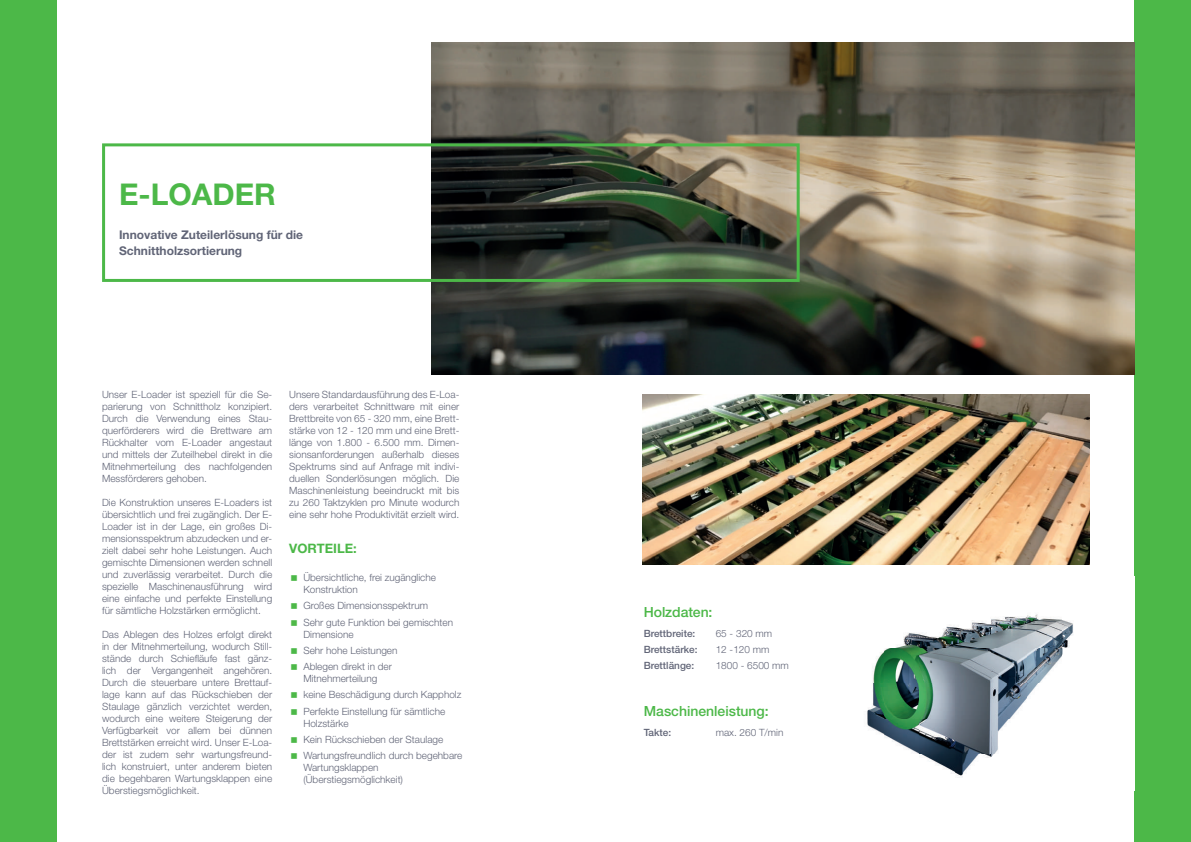
<style>
.page{position:relative;width:1191px;height:842px;background:#fff}
.page>*{position:absolute;margin:0;border:0;box-sizing:border-box;transform-origin:0 0}
.t1{font:700 30px "Helvetica Neue LT Pro";color:#4cb848}
.t2{font:500 14px "Helvetica Neue LT Std";color:#4cb848}
.t3{font:700 13px "Helvetica Neue LT Pro";color:#4cb848}
.t4{font:700 12px/16px "Helvetica Neue LT Pro";color:#616577}
.t5{font:300 10px/12px "Helvetica Neue LT Pro";color:#616577}
.t6{font:500 10px "Helvetica Neue LT Pro";color:#616577}
</style>
<div class="page">
<div style="left:0;top:0;width:57px;height:842px;background:#4cb848"></div>
<div style="left:1134px;top:0;width:57px;height:842px;background:#4cb848"></div>
<img style="left:431px;top:43px;width:703px;height:331px">
<div style="left:102px;top:143px;width:697px;height:139px;border:3px solid #4cb848"></div>
<img style="left:867px;top:614px;width:206px;height:164px">
<img style="left:643px;top:394px;width:446px;height:170px">
<h1 class="t1" style="left:119px;top:175px;width:158px">E-LOADER</h1>
<p class="t4" style="left:119px;top:226px;width:185px">Innovative Zuteilerlösung für die<br>Schnittholzsortierung</p>
<p class="t5" style="left:102px;top:389px;width:172px;text-align:justify">Unser E-Loader ist speziell für die Se&shy;parierung von Schnittholz konzipiert.<br>Durch die Verwendung eines Stau&shy;querförderers wird die Brettware am Rückhalter vom E-Loader angestaut und mittels der Zuteilhebel direkt in die Mitnehmerteilung des nachfolgenden Messförderers gehoben.</p>
<p class="t5" style="left:102px;top:497px;width:172px;text-align:justify">Die Konstruktion unseres E-Loaders ist übersichtlich und frei zugänglich. Der E-Loader ist in der Lage, ein großes Di&shy;mensionsspektrum abzudecken und er&shy;zielt dabei sehr hohe Leistungen. Auch gemischte Dimensionen werden schnell und zuverlässig verarbeitet. Durch die spezielle Maschinenausführung wird eine einfache und perfekte Einstellung für sämtliche Holzstärken ermöglicht.</p>
<p class="t5" style="left:102px;top:629px;width:172px;text-align:justify">Das Ablegen des Holzes erfolgt direkt in der Mitnehmerteilung, wodurch Still&shy;stände durch Schiefläufe fast gänz&shy;lich der Vergangenheit angehören.<br>Durch die steuerbare untere Brettauf&shy;lage kann auf das Rückschieben der Staulage gänzlich verzichtet werden, wodurch eine weitere Steigerung der Verfügbarkeit vor allem bei dünnen Brettstärken erreicht wird. Unser E-Loa&shy;der ist zudem sehr wartungsfreund&shy;lich konstruiert, unter anderem bieten die begehbaren Wartungsklappen eine Überstiegsmöglichkeit.</p>
<p class="t5" style="left:289px;top:389px;width:172px;text-align:justify">Unsere Standardausführung des E-Loa&shy;ders verarbeitet Schnittware mit einer Brettbreite von 65 - 320 mm, eine Brett&shy;stärke von 12 - 120 mm und eine Brett&shy;länge von 1.800 - 6.500 mm. Dimen&shy;sionsanforderungen außerhalb dieses Spektrums sind auf Anfrage mit indivi&shy;duellen Sonderlösungen möglich. Die Maschinenleistung beeindruckt mit bis zu 260 Taktzyklen pro Minute wodurch eine sehr hohe Produktivität erzielt wird.</p>
<h3 class="t3" style="left:289px;top:540px;width:69px">VORTEILE:</h3>
<p class="t5" style="left:303px;top:571px;width:134px">Übersichtliche, frei zugängliche<br>Konstruktion</p>
<p class="t5" style="left:303px;top:597px;width:151px;line-height:16.2px">Großes Dimensionsspektrum<br>Sehr gute Funktion bei gemischten</p>
<p class="t5" style="left:303px;top:626px;width:96px;line-height:16.2px">Dimensione<br>Sehr hohe Leistungen<br>Ablegen direkt in der</p>
<p class="t5" style="left:303px;top:670px;width:160px;line-height:16.2px">Mitnehmerteilung<br>keine Beschädigung durch Kappholz<br>Perfekte Einstellung für sämtliche</p>
<p class="t5" style="left:303px;top:715px;width:160px;line-height:16.2px">Holzstärke<br>Kein Rückschieben der Staulage<br>Wartungsfreundlich durch begehbare</p>
<p class="t5" style="left:303px;top:761px;width:101px">Wartungsklappen (Überstiegsmöglichkeit)</p>
<h2 class="t2" style="left:643px;top:603px;width:70px">Holzdaten:</h2>
<p class="t6" style="left:643px;top:627px;width:53px">Brettbreite:</p>
<p class="t5" style="left:715px;top:627px;width:58px">65 - 320 mm</p>
<p class="t6" style="left:643px;top:644px;width:55px">Brettstärke:</p>
<p class="t5" style="left:715px;top:643px;width:55px">12 -120 mm</p>
<p class="t6" style="left:643px;top:660px;width:52px">Brettlänge:</p>
<p class="t5" style="left:715px;top:660px;width:75px">1800 - 6500 mm</p>
<h2 class="t2" style="left:643px;top:702px;width:126px">Maschinenleistung:</h2>
<p class="t6" style="left:643px;top:727px;width:29px">Takte:</p>
<p class="t5" style="left:715px;top:726px;width:69px">max. 260 T/min</p>
</div>
